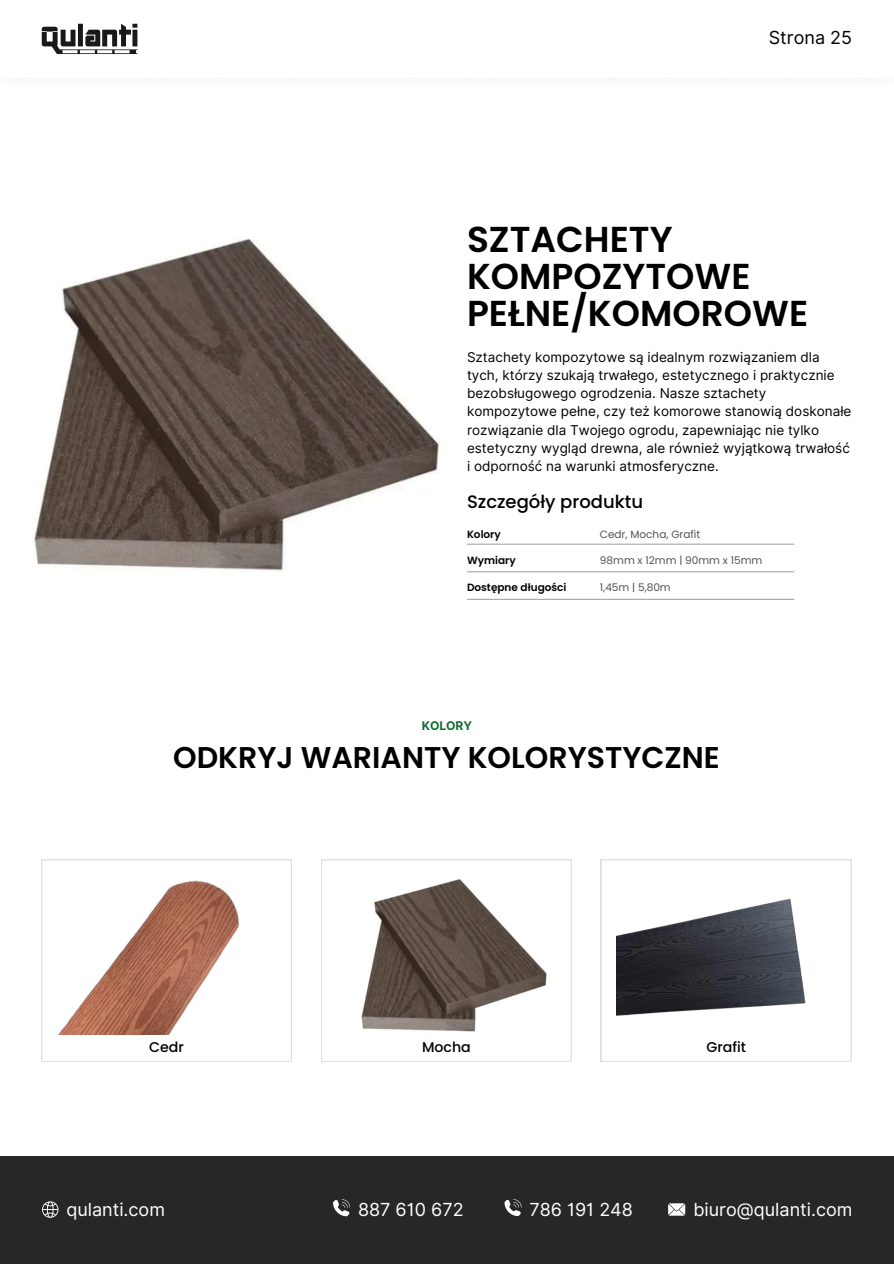
<style>
.page{position:relative;width:894px;height:1264px;background:#fff}
.page>*{position:absolute;margin:0;border:0;box-sizing:border-box;transform-origin:0 0}
.t1{font:600 36px/37.2px "Poppins";color:#000}
.t2{font:600 30px "Poppins";color:#000}
.t3{font:18px "Inter";color:#fff}
.t4{font:500 18px "Poppins";color:#000}
.t5{font:18px "Inter";color:#000}
.t6{font:500 14.1px "Poppins";color:#000}
.t7{font:13.5px/18px "Inter";color:#000}
.t8{font:700 12px "Inter";color:#126e37}
.t9{font:10.5px "Poppins";color:#545454}
.t10{font:600 10.5px "Poppins";color:#000}
</style>
<div class="page">
<svg style="left:42px;top:24px;width:95px;height:30px"></svg>
<hr style="left:467px;top:543px;width:326px;height:1px;background:#a6a6a6">
<hr style="left:467px;top:571px;width:326px;height:1px;background:#a6a6a6">
<hr style="left:467px;top:599px;width:326px;height:1px;background:#a6a6a6">
<img style="left:34px;top:238px;width:405px;height:333px">
<svg style="left:41px;top:859px;width:251px;height:202px"></svg>
<svg style="left:600px;top:859px;width:251px;height:202px"></svg>
<img style="left:56px;top:874px;width:220px;height:160px">
<svg style="left:321px;top:859px;width:250px;height:202px"></svg>
<img style="left:353px;top:877px;width:201px;height:156px">
<img style="left:616px;top:874px;width:219px;height:160px">
<div style="left:0;top:1155px;width:893px;height:108px;background:#272727"></div>
<svg style="left:504px;top:1199px;width:17px;height:16px"></svg>
<svg style="left:668px;top:1203px;width:16px;height:12px"></svg>
<svg style="left:333px;top:1199px;width:17px;height:17px"></svg>
<svg style="left:42px;top:1201px;width:16px;height:16px"></svg>
<p class="t5" style="left:768px;top:27px;width:85px">Strona 25</p>
<h4 class="t1" style="left:467px;top:221px;width:342px">SZTACHETY<br>KOMPOZYTOWE<br>PEŁNE/KOMOROWE</h4>
<p class="t7" style="left:467px;top:348px;width:386px">Sztachety kompozytowe są idealnym rozwiązaniem dla tych, którzy szukają trwałego, estetycznego i praktycznie bezobsługowego ogrodzenia. Nasze sztachety kompozytowe pełne, czy też komorowe stanowią doskonałe rozwiązanie dla Twojego ogrodu, zapewniając nie tylko estetyczny wygląd drewna, ale również wyjątkową trwałość i odporność na warunki atmosferyczne.</p>
<h1 class="t4" style="left:467px;top:489px;width:177px">Szczegóły produktu</h1>
<h6 class="t10" style="left:467px;top:526px;width:35px">Kolory</h6>
<h3 class="t9" style="left:599px;top:526px;width:102px">Cedr, Mocha, Grafit</h3>
<p class="t10" style="left:467px;top:552px;width:50px">Wymiary</p>
<p class="t9" style="left:599px;top:552px;width:164px">98mm x 12mm | 90mm x 15mm</p>
<p class="t10" style="left:467px;top:580px;width:101px">Dostępne długości</p>
<p class="t9" style="left:599px;top:580px;width:72px">1,45m | 5,80m</p>
<p class="t8" style="left:421px;top:718px;width:52px">KOLORY</p>
<p class="t2" style="left:173px;top:736px;width:548px">ODKRYJ WARIANTY KOLORYSTYCZNE</p>
<p class="t6" style="left:149px;top:1037px;width:36px">Cedr</p>
<h5 class="t6" style="left:422px;top:1037px;width:50px">Mocha</h5>
<p class="t6" style="left:706px;top:1037px;width:41px">Grafit</p>
<h4 class="t3" style="left:529px;top:1198px;width:23px">78</h4>
<h5 class="t3" style="left:567px;top:1198px;width:64px">615 113</h5>
<h3 class="t3" style="left:692px;top:1198px;width:160px">biuro@qulanti.com</h3>
<p class="t3" style="left:65px;top:1198px;width:100px">qulanti.com</p>
<p class="t3" style="left:357px;top:1198px;width:108px">509 555672</p>
<p class="t3" style="left:358px;top:1198px;width:107px">887 610 391</p>
<h5 class="t3" style="left:528px;top:1198px;width:106px">666 191 248</h5>
</div>
